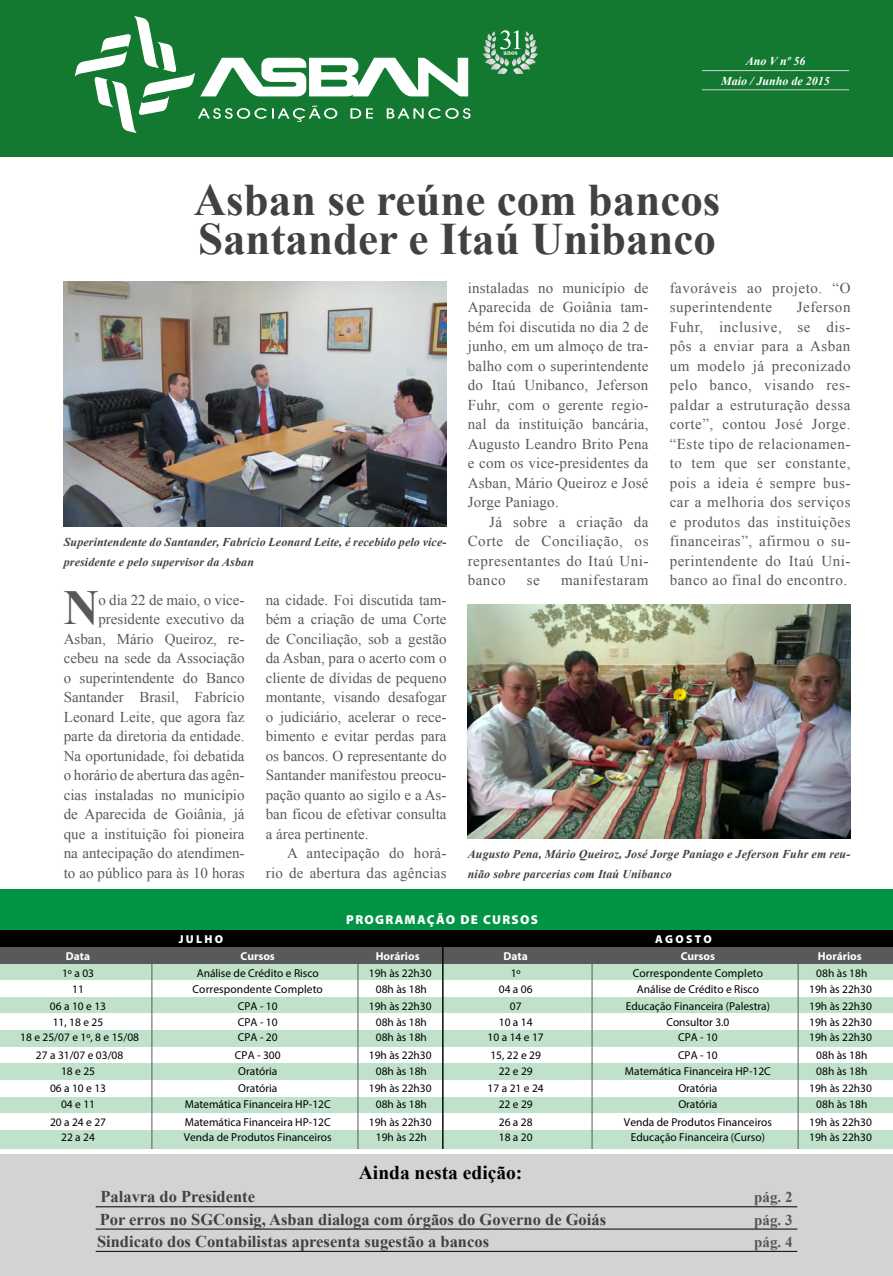
<style>
.page{position:relative;width:893px;height:1276px;background:#fff}
.page>*{position:absolute;margin:0;border:0;box-sizing:border-box;transform-origin:0 0}
.t1{font:700 48.9px "Times New Roman";color:#58595b}
.t2{font:700 45px/39px "Times New Roman";color:#414042}
.t3{font:700 19.5px "Times New Roman";color:#000}
.t4{font:700 16.5px "Times New Roman";color:#414042}
.t5{font:15px/19.5px "Times New Roman";color:#58595b;text-align:justify}
.t6{font:15px/19.5px "Times New Roman";letter-spacing:.035em;color:#58595b}
.t7{font:700 15px "Times New Roman";color:#565659}
.t8{font:900 12.9px "Myriad Pro";letter-spacing:.1em;color:#fff}
.t9{font:italic 700 12px/19.5px "Times New Roman";letter-spacing:.01em;color:#414042}
.t10{font:italic 700 12px/19.5px "Times New Roman";color:#fff;text-align:center}
.t11{font:11.4px "Myriad Pro";color:#000}
.t12{font:700 11.4px "Myriad Pro";color:#fff}
.t13{font:900 11.4px "Myriad Pro";letter-spacing:.2em;color:#fff}
</style>
<div class="page">
<div style="left:0;top:0;width:893px;height:156px;background:#137930"></div>
<hr style="left:702px;top:70px;width:147px;height:1px;background:#d1d3d4">
<hr style="left:702px;top:90px;width:147px;height:1px;background:#d1d3d4">
<div style="left:0;top:1154px;width:893px;height:122px;background:#d1d3d4"></div>
<div style="left:0;top:888px;width:893px;height:42px;background:#009444"></div>
<div style="left:0;top:930px;width:893px;height:17px;background:#000"></div>
<div style="left:0;top:947px;width:893px;height:16px;background:#58595b"></div>
<div style="left:0;top:963px;width:893px;height:17px;background:#c0e2ca"></div>
<div style="left:0;top:997px;width:893px;height:16px;background:#c0e2ca"></div>
<div style="left:0;top:1030px;width:893px;height:17px;background:#c0e2ca"></div>
<div style="left:0;top:1063px;width:893px;height:17px;background:#c0e2ca"></div>
<div style="left:0;top:1096px;width:893px;height:17px;background:#c0e2ca"></div>
<div style="left:0;top:1130px;width:893px;height:18px;background:#c0e2ca"></div>
<hr style="left:442px;top:930px;width:2px;height:218px;background:#000">
<hr style="left:152px;top:947px;width:1px;height:201px;background:#58595b">
<hr style="left:358px;top:947px;width:1px;height:201px;background:#58595b">
<hr style="left:592px;top:947px;width:1px;height:201px;background:#58595b">
<hr style="left:798px;top:947px;width:1px;height:201px;background:#58595b">
<svg style="left:75px;top:16px;width:396px;height:117px"></svg>
<svg style="left:483px;top:30px;width:55px;height:45px"></svg>
<img style="left:64px;top:281px;width:382px;height:245px">
<img style="left:468px;top:605px;width:382px;height:233px">
<hr style="left:96px;top:1206px;width:701px;height:1px;background:#000">
<hr style="left:96px;top:1228px;width:701px;height:1px;background:#000">
<hr style="left:96px;top:1251px;width:701px;height:1px;background:#000">
<p class="t10" style="left:721px;top:51px;width:110px">Ano V nº 56<br>Maio / Junho de 2015</p>
<h2 class="t2" style="left:194px;top:179px;width:528px">Asban se reúne com bancos<br>Santander e Itaú Unibanco</h2>
<p class="t9" style="left:64px;top:532px;width:384px">Superintendente do Santander, Fabrício Leonard Leite, é recebido pelo vice&shy;presidente e pelo supervisor da Asban</p>
<h1 class="t1" style="left:64px;top:574px;width:37px">N</h1>
<p class="t5" style="left:64px;top:590px;width:182px;text-align:right">o dia 22 de maio, o vice&shy;presidente executivo da<br>Asban, Mário Queiroz, re&shy;cebeu na sede da Associação o superintendente do Banco<br>Santander Brasil, Fabrício<br>Leonard Leite, que agora faz parte da diretoria da entidade.<br>Na oportunidade, foi debatida o horário de abertura das agên&shy;cias instaladas no município de Aparecida de Goiânia, já que a instituição foi pioneira na antecipação do atendimen&shy;to ao público para às 10 horas</p>
<p class="t5" style="left:266px;top:590px;width:182px">na cidade. Foi discutida tam&shy;bém a criação de uma Corte de Conciliação, sob a gestão da Asban, para o acerto com o cliente de dívidas de pequeno montante, visando desafogar o judiciário, acelerar o rece&shy;bimento e evitar perdas para os bancos. O representante do Santander manifestou preocu&shy;pação quanto ao sigilo e a As&shy;ban ficou de efetivar consulta a área pertinente.</p>
<p class="t5" style="left:266px;top:843px;width:182px;text-align:right">A antecipação do horá-<br>rio de abertura das agências</p>
<p class="t5" style="left:468px;top:278px;width:182px">instaladas no município de Aparecida de Goiânia tam&shy;bém foi discutida no dia 2 de junho, em um almoço de tra&shy;balho com o superintendente do Itaú Unibanco, Jeferson Fuhr, com o gerente regio&shy;nal da instituição bancária, Augusto Leandro Brito Pena e com os vice-presidentes da Asban, Mário Queiroz e José Jorge Paniago.</p>
<p class="t5" style="left:468px;top:512px;width:182px;text-indent:21px">Já sobre a criação da Corte de Conciliação, os representantes do Itaú Uni&shy;banco</p>
<p class="t5" style="left:527px;top:570px;width:15px">se</p>
<p class="t6" style="left:561px;top:570px;width:89px">manifestaram</p>
<p class="t6" style="left:670px;top:278px;width:182px">favoráveis ao projeto. “O superintendente</p>
<p class="t5" style="left:670px;top:297px;width:182px;text-indent:127px">Jeferson Fuhr, inclusive, se dis&shy;pôs a enviar para a Asban um modelo já preconizado pelo banco, visando res&shy;paldar a estruturação dessa corte”, contou José Jorge. “Este tipo de relacionamen&shy;to tem que ser constante, pois a ideia é sempre bus&shy;car a melhoria dos serviços e produtos das instituições financeiras”, afirmou o su&shy;perintendente do Itaú Uni&shy;banco ao final do encontro.</p>
<p class="t9" style="left:468px;top:844px;width:384px">Augusto Pena, Mário Queiroz, José Jorge Paniago e Jeferson Fuhr em reu&shy;nião sobre parcerias com Itaú Unibanco</p>
<p class="t13" style="left:179px;top:932px;width:46px">JULHO</p>
<p class="t8" style="left:346px;top:912px;width:193px">PROGRAMAÇÃO DE CURSOS</p>
<p class="t13" style="left:655px;top:932px;width:58px">AGOSTO</p>
<p class="t12" style="left:66px;top:948px;width:26px">Data</p>
<p class="t12" style="left:241px;top:948px;width:36px">Cursos</p>
<p class="t12" style="left:376px;top:948px;width:45px">Horários</p>
<p class="t11" style="left:62px;top:966px;width:34px">1º a 03</p>
<p class="t11" style="left:197px;top:966px;width:124px">Análise de Crédito e Risco</p>
<p class="t11" style="left:369px;top:966px;width:64px">19h às 22h30</p>
<p class="t11" style="left:72px;top:982px;width:13px">11</p>
<p class="t11" style="left:193px;top:982px;width:132px">Correspondente Completo</p>
<p class="t11" style="left:376px;top:982px;width:53px">08h às 18h</p>
<p class="t11" style="left:50px;top:999px;width:58px">06 a 10 e 13</p>
<p class="t11" style="left:238px;top:999px;width:41px">CPA - 10</p>
<p class="t11" style="left:369px;top:999px;width:64px">19h às 22h30</p>
<p class="t11" style="left:53px;top:1015px;width:52px">11, 18 e 25</p>
<p class="t11" style="left:238px;top:1015px;width:41px">CPA - 10</p>
<p class="t11" style="left:376px;top:1015px;width:53px">08h às 18h</p>
<p class="t11" style="left:20px;top:1030px;width:120px">18 e 25/07 e 1º, 8 e 15/08</p>
<p class="t11" style="left:238px;top:1030px;width:41px">CPA - 20</p>
<p class="t11" style="left:376px;top:1030px;width:53px">08h às 18h</p>
<p class="t11" style="left:36px;top:1048px;width:89px">27 a 31/07 e 03/08</p>
<p class="t11" style="left:235px;top:1048px;width:47px">CPA - 300</p>
<p class="t11" style="left:369px;top:1048px;width:64px">19h às 22h30</p>
<p class="t11" style="left:61px;top:1064px;width:36px">18 e 25</p>
<p class="t11" style="left:238px;top:1064px;width:41px">Oratória</p>
<p class="t11" style="left:376px;top:1064px;width:53px">08h às 18h</p>
<p class="t11" style="left:50px;top:1081px;width:58px">06 a 10 e 13</p>
<p class="t11" style="left:238px;top:1081px;width:41px">Oratória</p>
<p class="t11" style="left:369px;top:1081px;width:64px">19h às 22h30</p>
<p class="t11" style="left:61px;top:1097px;width:36px">04 e 11</p>
<p class="t11" style="left:185px;top:1097px;width:147px">Matemática Financeira HP-12C</p>
<p class="t11" style="left:376px;top:1097px;width:53px">08h às 18h</p>
<p class="t11" style="left:50px;top:1114px;width:58px">20 a 24 e 27</p>
<p class="t11" style="left:185px;top:1114px;width:147px">Matemática Financeira HP-12C</p>
<p class="t11" style="left:369px;top:1114px;width:64px">19h às 22h30</p>
<p class="t11" style="left:61px;top:1130px;width:35px">22 a 24</p>
<p class="t11" style="left:184px;top:1130px;width:149px">Venda de Produtos Financeiros</p>
<p class="t11" style="left:376px;top:1130px;width:53px">19h às 22h</p>
<p class="t12" style="left:504px;top:948px;width:26px">Data</p>
<p class="t12" style="left:681px;top:948px;width:36px">Cursos</p>
<p class="t12" style="left:818px;top:948px;width:45px">Horários</p>
<p class="t11" style="left:511px;top:966px;width:11px">1º</p>
<p class="t11" style="left:637px;top:982px;width:124px">Análise de Crédito e Risco</p>
<p class="t11" style="left:633px;top:966px;width:132px">Correspondente Completo</p>
<p class="t11" style="left:816px;top:966px;width:53px">08h às 18h</p>
<p class="t11" style="left:809px;top:982px;width:64px">19h às 22h30</p>
<p class="t11" style="left:499px;top:982px;width:35px">04 a 06</p>
<p class="t11" style="left:510px;top:999px;width:13px">07</p>
<p class="t11" style="left:626px;top:999px;width:146px">Educação Financeira (Palestra)</p>
<p class="t11" style="left:809px;top:999px;width:64px">19h às 22h30</p>
<p class="t11" style="left:499px;top:1015px;width:35px">10 a 14</p>
<p class="t11" style="left:666px;top:1015px;width:65px">Consultor 3.0</p>
<p class="t11" style="left:809px;top:1015px;width:64px">19h às 22h30</p>
<p class="t11" style="left:488px;top:1030px;width:58px">10 a 14 e 17</p>
<p class="t11" style="left:678px;top:1030px;width:41px">CPA - 10</p>
<p class="t11" style="left:809px;top:1030px;width:64px">19h às 22h30</p>
<p class="t11" style="left:490px;top:1048px;width:52px">15, 22 e 29</p>
<p class="t11" style="left:678px;top:1048px;width:41px">CPA - 10</p>
<p class="t11" style="left:816px;top:1048px;width:53px">08h às 18h</p>
<p class="t11" style="left:499px;top:1064px;width:36px">22 e 29</p>
<p class="t11" style="left:625px;top:1064px;width:147px">Matemática Financeira HP-12C</p>
<p class="t11" style="left:816px;top:1064px;width:53px">08h às 18h</p>
<p class="t11" style="left:488px;top:1081px;width:58px">17 a 21 e 24</p>
<p class="t11" style="left:678px;top:1081px;width:41px">Oratória</p>
<p class="t11" style="left:809px;top:1081px;width:64px">19h às 22h30</p>
<p class="t11" style="left:499px;top:1097px;width:36px">22 e 29</p>
<p class="t11" style="left:678px;top:1097px;width:41px">Oratória</p>
<p class="t11" style="left:816px;top:1097px;width:53px">08h às 18h</p>
<p class="t11" style="left:499px;top:1114px;width:35px">26 a 28</p>
<p class="t11" style="left:624px;top:1114px;width:149px">Venda de Produtos Financeiros</p>
<p class="t11" style="left:809px;top:1114px;width:64px">19h às 22h30</p>
<p class="t11" style="left:499px;top:1130px;width:35px">18 a 20</p>
<p class="t11" style="left:631px;top:1130px;width:136px">Educação Financeira (Curso)</p>
<p class="t11" style="left:809px;top:1130px;width:64px">19h às 22h30</p>
<h3 class="t3" style="left:359px;top:1159px;width:165px">Ainda nesta edição:</h3>
<p class="t4" style="left:101px;top:1185px;width:156px">Palavra do Presidente</p>
<p class="t7" style="left:754px;top:1186px;width:40px">pág. 2</p>
<p class="t4" style="left:100px;top:1207px;width:508px">Por erros no SGConsig, Asban dialoga com órgãos do Governo de Goiás</p>
<p class="t7" style="left:754px;top:1209px;width:40px">pág. 3</p>
<p class="t4" style="left:97px;top:1230px;width:394px">Sindicato dos Contabilistas apresenta sugestão a bancos</p>
<p class="t7" style="left:754px;top:1231px;width:40px">pág. 4</p>
</div>
